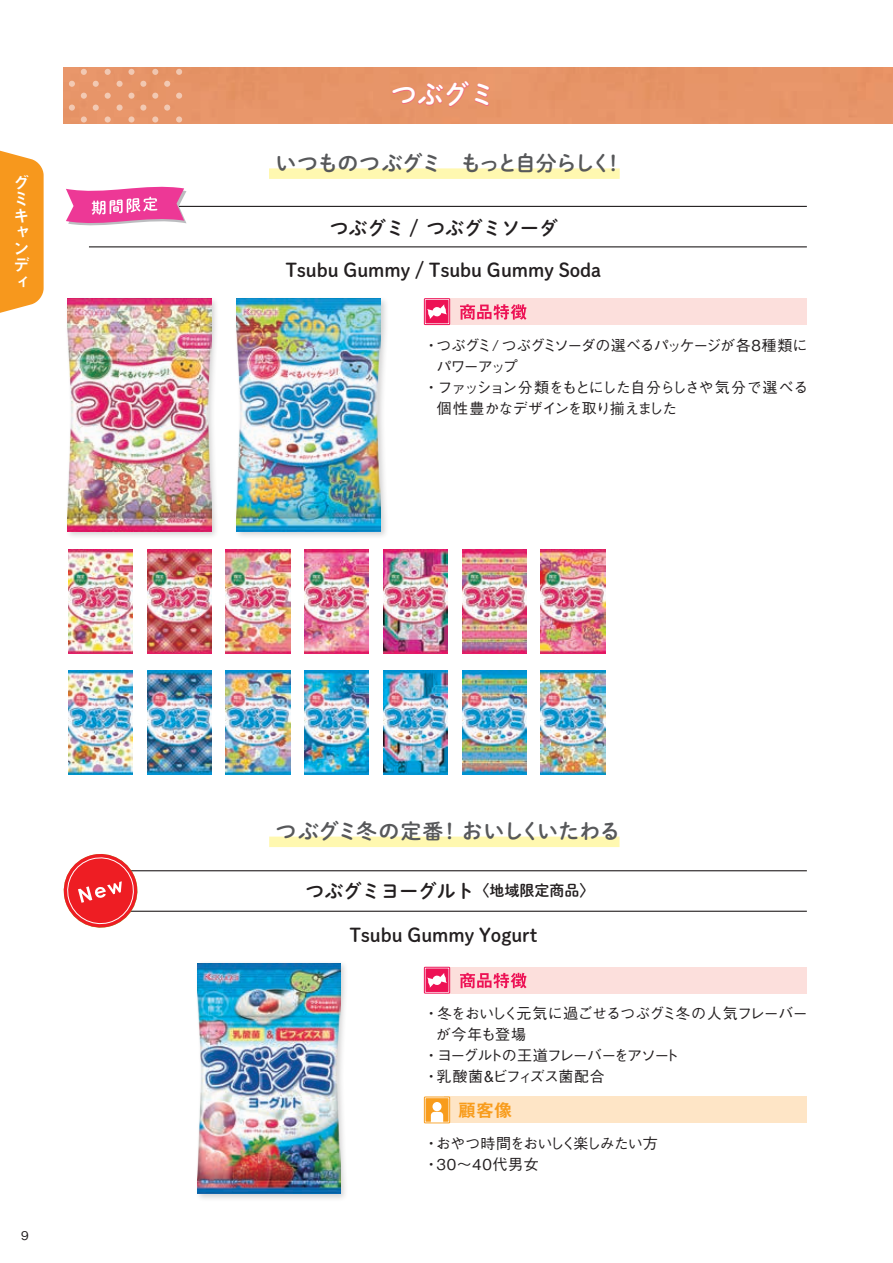
<style>
.page{position:relative;width:893px;height:1263px;background:#fff}
.page>*{position:absolute;margin:0;border:0;box-sizing:border-box;transform-origin:0 0}
.t1{font:26.25px "Shuei M Go Std B";color:#fff}
.t2{font:21px "Shuei M Go Std B";letter-spacing:-.03em;color:#57585a}
.t3{font:18.75px "Shuei M Go Std B";color:#231f20}
.t4{font:18px "Midashi Go Pro MB31";color:#f89c1c}
.t5{font:16.5px/16.5px "Midashi Go Pro MB31";color:#fff}
.t6{font:500 15px "Gothic BBB Pro";letter-spacing:-.065em;color:#231f20}
.t7{font:500 15px/21px "Gothic BBB Pro";letter-spacing:-.045em;color:#231f20}
.t8{font:500 15px "Gothic BBB Pro";letter-spacing:-.09em;color:#231f20}
.t9{font:500 15px "Gothic BBB Pro";letter-spacing:-.035em;color:#231f20}
.t10{font:500 12px "Gothic BBB Pro";color:#231f20}
.s1{font-size:15px}
</style>
<div class="page">
<svg style="left:0;top:150px;width:44px;height:163px;background:#f7a132"></svg>
<hr style="left:83px;top:911px;width:724px;height:1px;background:#231f20">
<hr style="left:85px;top:870px;width:722px;height:1px;background:#231f20">
<hr style="left:89px;top:246px;width:718px;height:1px;background:#231f20">
<hr style="left:91px;top:206px;width:716px;height:1px;background:#231f20">
<div style="left:269px;top:836px;width:350px;height:11px;background:#fff8b0"></div>
<div style="left:269px;top:168px;width:351px;height:11px;background:#fff8b0"></div>
<div style="left:195px;top:960px;width:153px;height:242px;background:#231f20;opacity:.2"></div>
<img style="left:198px;top:963px;width:142px;height:230px">
<div style="left:64px;top:295px;width:156px;height:245px;background:#231f20;opacity:.2"></div>
<img style="left:67px;top:298px;width:144px;height:233px">
<div style="left:234px;top:295px;width:155px;height:245px;background:#231f20;opacity:.2"></div>
<img style="left:237px;top:298px;width:144px;height:233px">
<img style="left:69px;top:550px;width:64px;height:104px">
<img style="left:147px;top:550px;width:64px;height:104px">
<img style="left:147px;top:670px;width:64px;height:104px">
<img style="left:69px;top:670px;width:64px;height:104px">
<img style="left:226px;top:550px;width:64px;height:104px">
<img style="left:226px;top:670px;width:64px;height:104px">
<img style="left:305px;top:550px;width:64px;height:104px">
<img style="left:305px;top:670px;width:64px;height:104px">
<img style="left:383px;top:550px;width:65px;height:104px">
<img style="left:383px;top:670px;width:65px;height:104px">
<img style="left:462px;top:550px;width:64px;height:104px">
<img style="left:462px;top:670px;width:64px;height:104px">
<img style="left:541px;top:550px;width:64px;height:104px">
<img style="left:541px;top:670px;width:64px;height:104px">
<svg style="left:63px;top:854px;width:78px;height:74px"></svg>
<svg style="left:66px;top:186px;width:120px;height:40px"></svg>
<div style="left:64px;top:67px;width:829px;height:57px;background:#e79569"></div>
<svg style="left:392px;top:81px;width:77px;height:26px;background:#e88d6c"></svg>
<svg style="left:475px;top:84px;width:14px;height:22px"></svg>
<div style="left:176px;top:116px;width:6px;height:7px;background:#f2c9b3;border-radius:50%"></div>
<svg style="left:176px;top:93px;width:6px;height:6px"></svg>
<svg style="left:176px;top:69px;width:6px;height:6px"></svg>
<div style="left:152px;top:116px;width:6px;height:7px;background:#f2c9b3;border-radius:50%"></div>
<svg style="left:164px;top:105px;width:6px;height:6px"></svg>
<svg style="left:152px;top:93px;width:6px;height:6px"></svg>
<svg style="left:164px;top:81px;width:6px;height:6px"></svg>
<svg style="left:152px;top:69px;width:6px;height:6px"></svg>
<svg style="left:128px;top:116px;width:7px;height:7px"></svg>
<svg style="left:140px;top:105px;width:6px;height:6px"></svg>
<div style="left:128px;top:93px;width:7px;height:6px;background:#f2c9b3;border-radius:50%"></div>
<svg style="left:140px;top:81px;width:6px;height:6px"></svg>
<div style="left:128px;top:69px;width:7px;height:6px;background:#f1c8b2;border-radius:50%"></div>
<svg style="left:105px;top:116px;width:6px;height:7px"></svg>
<svg style="left:117px;top:105px;width:6px;height:6px"></svg>
<svg style="left:105px;top:93px;width:6px;height:6px"></svg>
<svg style="left:117px;top:81px;width:6px;height:6px"></svg>
<svg style="left:105px;top:69px;width:6px;height:6px"></svg>
<div style="left:81px;top:116px;width:6px;height:7px;background:#f2c9b3;border-radius:50%"></div>
<svg style="left:93px;top:105px;width:6px;height:6px"></svg>
<svg style="left:81px;top:93px;width:6px;height:6px"></svg>
<svg style="left:69px;top:105px;width:6px;height:6px"></svg>
<svg style="left:93px;top:81px;width:6px;height:6px"></svg>
<svg style="left:81px;top:69px;width:6px;height:6px"></svg>
<svg style="left:69px;top:81px;width:6px;height:6px"></svg>
<div style="left:445px;top:967px;width:362px;height:26px;background:#fcdfdc"></div>
<svg style="left:460px;top:973px;width:66px;height:15px"></svg>
<div style="left:424px;top:967px;width:26px;height:26px;border:1px solid #ed1255"></div>
<div style="left:425px;top:968px;width:23px;height:24px;background:#ed1255"></div>
<svg style="left:427px;top:973px;width:20px;height:15px"></svg>
<div style="left:445px;top:298px;width:362px;height:27px;background:#fcdfdc"></div>
<svg style="left:460px;top:304px;width:66px;height:16px"></svg>
<div style="left:424px;top:298px;width:26px;height:27px;border:1px solid #ed1255"></div>
<div style="left:425px;top:300px;width:23px;height:23px;background:#ed1255"></div>
<svg style="left:427px;top:304px;width:20px;height:15px"></svg>
<div style="left:445px;top:1097px;width:362px;height:26px;background:#fee5c6"></div>
<div style="left:424px;top:1097px;width:26px;height:26px;border:1px solid #f89c1c"></div>
<div style="left:425px;top:1098px;width:23px;height:24px;background:#f89c1c"></div>
<div style="left:432px;top:1102px;width:10px;height:9px;background:#fff;border-radius:50%"></div>
<svg style="left:431px;top:1112px;width:12px;height:10px"></svg>
<p class="t5" style="left:13px;top:172px;width:18px">グミキャンディ</p>
<p class="t10" style="left:21px;top:1226px;width:9px">9</p>
<h1 class="t1" style="left:391px;top:75px;width:106px">つぶグミ</h1>
<h2 class="t2" style="left:275px;top:147px;width:350px">いつものつぶグミ　もっと自分らしく！</h2>
<p class="t3" style="left:330px;top:214px;width:229px">つぶグミ / つぶグミソーダ</p>
<p class="t3" style="left:285px;top:256px;width:317px">Tsubu Gummy / Tsubu Gummy Soda</p>
<p class="t6" style="left:424px;top:333px;width:385px">・つぶグミ/ つぶグミソーダの選べるパッケージが各8種類に</p>
<p class="t6" style="left:436px;top:354px;width:83px">パワーアップ</p>
<p class="t6" style="left:424px;top:375px;width:386px">・ファッション分類をもとにした自分らしさや気分で選べる</p>
<p class="t6" style="left:437px;top:396px;width:242px">個性豊かなデザインを取り揃えました</p>
<h2 class="t2" style="left:275px;top:815px;width:346px">つぶグミ冬の定番！ おいしくいたわる</h2>
<p class="t3" style="left:306px;top:877px;width:290px">つぶグミヨーグルト<span class="s1">〈地域限定商品〉</span></p>
<p class="t3" style="left:349px;top:921px;width:189px">Tsubu Gummy Yogurt</p>
<p class="t7" style="left:424px;top:1001px;width:386px">・冬をおいしく元気に過ごせるつぶグミ冬の人気フレーバー</p>
<p class="t6" style="left:436px;top:1022px;width:92px">が今年も登場</p>
<p class="t8" style="left:424px;top:1043px;width:257px">・ヨーグルトの王道フレーバーをアソート</p>
<p class="t9" style="left:424px;top:1064px;width:183px">・乳酸菌＆ビフィズス菌配合</p>
<p class="t4" style="left:458px;top:1096px;width:55px">顧客像</p>
<p class="t7" style="left:424px;top:1131px;width:236px">・おやつ時間をおいしく楽しみたい方・30～40代男女</p>
</div>
